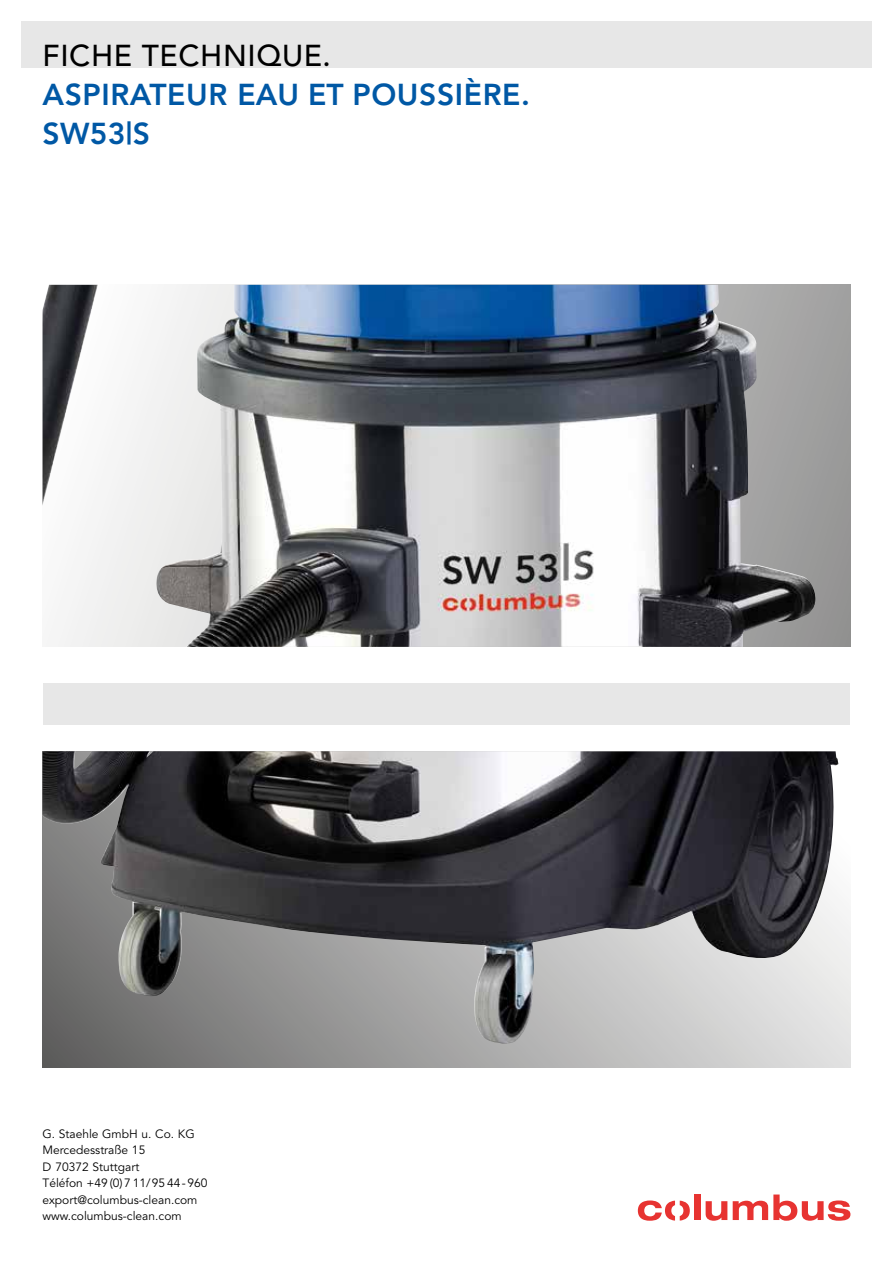
<style>
.page{position:relative;width:893px;height:1263px;background:#fff}
.page>*{position:absolute;margin:0;border:0;box-sizing:border-box;transform-origin:0 0}
.t1{font:800 30px/39px "Avenir";letter-spacing:.02em;color:#0058a5}
.t2{font:500 30px "Avenir";letter-spacing:.02em;color:#000}
.t3{font:12px/16.5px "Avenir";color:#000}
</style>
<div class="page">
<div style="left:21px;top:21px;width:851px;height:47px;background:#e7e7e7"></div>
<div style="left:694px;top:1194px;width:6px;height:26px;background:#e73331"></div>
<svg style="left:706px;top:1201px;width:21px;height:20px"></svg>
<svg style="left:733px;top:1194px;width:117px;height:27px"></svg>
<svg style="left:638px;top:1200px;width:52px;height:21px"></svg>
<svg style="left:43px;top:911px;width:807px;height:156px;background:#a7a7a6"></svg>
<img style="left:43px;top:751px;width:797px;height:295px">
<div style="left:43px;top:683px;width:807px;height:41px;background:#e7e7e7"></div>
<div style="left:43px;top:285px;width:807px;height:362px;background:#9a9a9a"></div>
<img style="left:43px;top:285px;width:773px;height:362px">
<h1 class="t2" style="left:43px;top:38px;width:290px">FICHE TECHNIQUE.</h1>
<h1 class="t1" style="left:43px;top:77px;width:489px">ASPIRATEUR EAU ET POUSSIÈRE.<br>SW53|S</h1>
<p class="t3" style="left:43px;top:1127px;width:166px">G. Staehle GmbH u. Co. KG<br>Mercedesstraße 15<br>D 70372 Stuttgart<br>Téléfon +49 (0) 7 11/ 95 44 - 960 export@columbus-clean.com www.columbus-clean.com</p>
</div>
